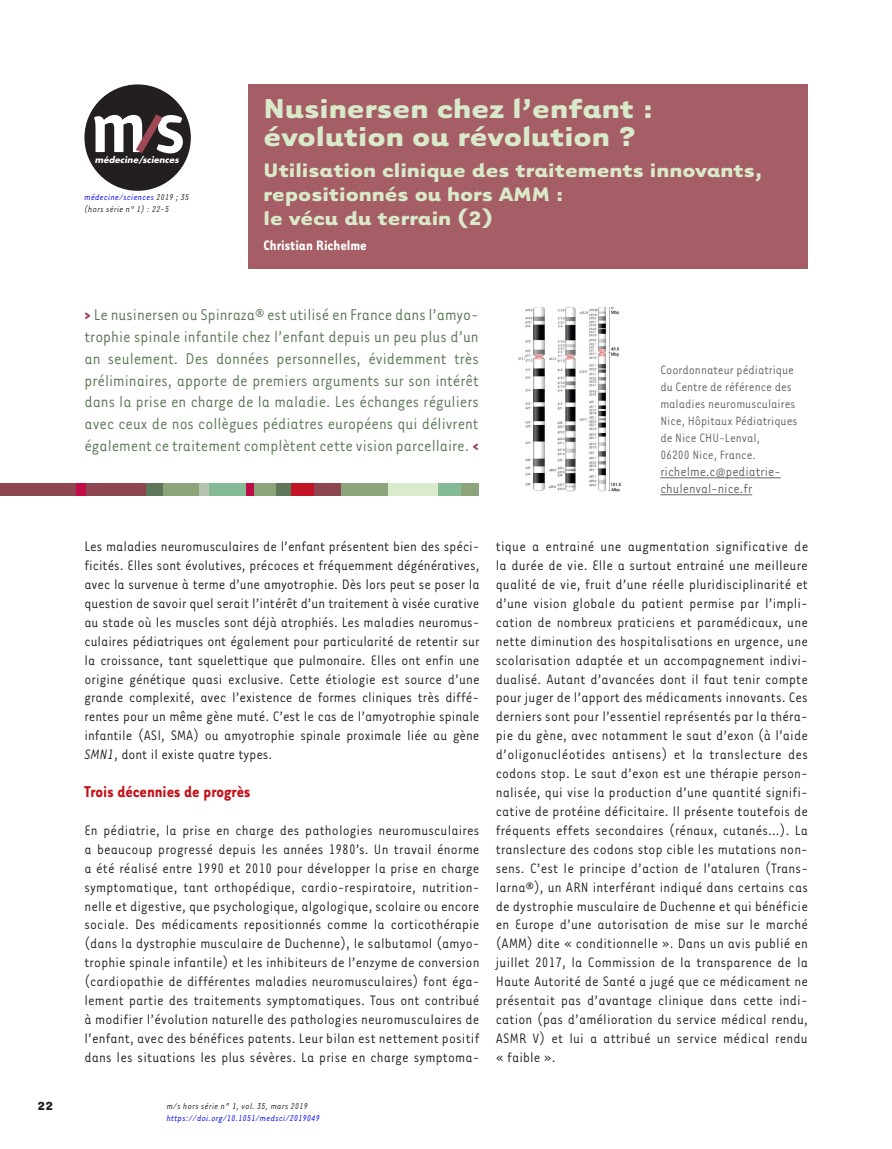
<style>
.page{position:relative;width:892px;height:1149px;background:#fff}
.page>*{position:absolute;margin:0;border:0;box-sizing:border-box;transform-origin:0 0}
.t1{font:700 31.5px/28.2px "Tarzana Wide";color:#d9eaca}
.t2{font:700 22.5px/24px "Tarzana Wide";color:#d9eaca}
.t3{font:18px/21.8px "Tarzana Narrow";color:#5a7755;text-align:justify}
.t4{font:700 18px "Tarzana Narrow";color:#c4121a}
.t5{font:15.75px/18.9px "Tarzana Narrow";letter-spacing:.01em;color:#231f20;text-align:justify}
.t6{font:700 15.75px "Tarzana Narrow";color:#fff}
.t7{font:15px/17px "Tarzana Narrow";color:#636366}
.t8{font:13.95px/17px "Tarzana Narrow";color:#636366}
.t9{font:700 13.5px "Tarzana Wide";color:#231f20}
.t10{font:italic 9.75px/11.7px "Tarzana Narrow";letter-spacing:.025em;color:#231f20}
.t11{font:italic 9.75px "Tarzana Narrow";letter-spacing:.025em;color:#00f}
.t12{font:italic 700 8.55px "Futura";letter-spacing:.01em;color:#fff}
.s1{color:#00f}
.s2{font-weight:700;color:#913f4b}
.s3{font-style:italic}
</style>
<div class="page">
<img style="left:518px;top:307px;width:102px;height:186px">
<hr style="left:660px;top:477px;width:120px;height:1px;background:#636366">
<hr style="left:660px;top:494px;width:92px;height:1px;background:#636366">
<div style="left:248px;top:84px;width:559px;height:185px;background:#a55e65"></div>
<div style="left:84px;top:84px;width:107px;height:107px;background:#231f20;border-radius:50%"></div>
<svg style="left:94px;top:115px;width:89px;height:38px"></svg>
<div style="left:0;top:483px;width:147px;height:12px;background:#8d454f"></div>
<div style="left:146px;top:483px;width:21px;height:12px;background:#5f7659"></div>
<div style="left:274px;top:483px;width:17px;height:12px;background:#5f7659"></div>
<div style="left:163px;top:483px;width:37px;height:12px;background:#8ba479"></div>
<div style="left:206px;top:483px;width:40px;height:12px;background:#84ba95"></div>
<div style="left:437px;top:483px;width:25px;height:12px;background:#84ba95"></div>
<div style="left:252px;top:483px;width:23px;height:12px;background:#8ba479"></div>
<div style="left:461px;top:483px;width:18px;height:12px;background:#8ba479"></div>
<div style="left:340px;top:483px;width:48px;height:12px;background:#8ba479"></div>
<div style="left:388px;top:483px;width:49px;height:12px;background:#daebcb"></div>
<div style="left:200px;top:483px;width:9px;height:12px;background:#b6c4ad"></div>
<div style="left:76px;top:483px;width:9px;height:12px;background:#c10d45"></div>
<div style="left:246px;top:483px;width:8px;height:12px;background:#c10d45"></div>
<div style="left:291px;top:483px;width:34px;height:12px;background:#c11527"></div>
<div style="left:314px;top:483px;width:27px;height:12px;background:#8d454f"></div>
<p class="t12" style="left:95px;top:154px;width:85px">médecine/sciences</p>
<p class="t10" style="left:84px;top:191px;width:106px"><span class="s1">médecine/sciences</span> 2019 ; 35 (hors série n° 1) : 22-5</p>
<h1 class="t1" style="left:263px;top:92px;width:391px">Nusinersen chez l’enfant : évolution ou révolution ?</h1>
<h2 class="t2" style="left:263px;top:156px;width:500px">Utilisation clinique des traitements innovants, repositionnés ou hors AMM :<br>le vécu du terrain (2)</h2>
<p class="t6" style="left:263px;top:235px;width:104px">Christian Richelme</p>
<p class="t3" style="left:84px;top:303px;width:396px"><span class="s2">&gt;</span> Le nusinersen ou Spinraza® est utilisé en France dans l’amyo&shy;trophie spinale infantile chez l’enfant depuis un peu plus d’un an seulement. Des données personnelles, évidemment très préliminaires, apporte de premiers arguments sur son intérêt dans la prise en charge de la maladie. Les échanges réguliers avec ceux de nos collègues pédiatres européens qui délivrent également ce traitement complètent cette vision parcellaire. <span class="s2">&lt;</span></p>
<p class="t8" style="left:660px;top:361px;width:139px">Coordonnateur pédiatrique du Centre de référence des maladies neuromusculaires<br>Nice, Hôpitaux Pédiatriques de Nice CHU-Lenval,<br>06200 Nice, France.</p>
<p class="t7" style="left:660px;top:462px;width:122px">richelme.c@pediatrie&shy;chulenval-nice.fr</p>
<p class="t5" style="left:84px;top:536px;width:396px">Les maladies neuromusculaires de l’enfant présentent bien des spéci&shy;ficités. Elles sont évolutives, précoces et fréquemment dégénératives, avec la survenue à terme d’une amyotrophie. Dès lors peut se poser la question de savoir quel serait l’intérêt d’un traitement à visée curative au stade où les muscles sont déjà atrophiés. Les maladies neuromus&shy;culaires pédiatriques ont également pour particularité de retentir sur la croissance, tant squelettique que pulmonaire. Elles ont enfin une origine génétique quasi exclusive. Cette étiologie est source d’une grande complexité, avec l’existence de formes cliniques très diffé&shy;rentes pour un même gène muté. C’est le cas de l’amyotrophie spinale infantile (ASI, SMA) ou amyotrophie spinale proximale liée au gène <span class="s3">SMN1</span>, dont il existe quatre types.</p>
<p class="t4" style="left:84px;top:780px;width:167px">Trois décennies de progrès</p>
<p class="t5" style="left:84px;top:819px;width:396px">En pédiatrie, la prise en charge des pathologies neuromusculaires a beaucoup progressé depuis les années 1980’s. Un travail énorme a été réalisé entre 1990 et 2010 pour développer la prise en charge symptomatique, tant orthopédique, cardio-respiratoire, nutrition&shy;nelle et digestive, que psychologique, algologique, scolaire ou encore sociale. Des médicaments repositionnés comme la corticothérapie (dans la dystrophie musculaire de Duchenne), le salbutamol (amyo&shy;trophie spinale infantile) et les inhibiteurs de l’enzyme de conversion (cardiopathie de différentes maladies neuromusculaires) font éga&shy;lement partie des traitements symptomatiques. Tous ont contribué à modifier l’évolution naturelle des pathologies neuromusculaires de l’enfant, avec des bénéfices patents. Leur bilan est nettement positif dans les situations les plus sévères. La prise en charge symptoma-</p>
<p class="t9" style="left:37px;top:1096px;width:18px">22</p>
<p class="t10" style="left:167px;top:1099px;width:143px">m/s hors série n° 1, vol. 35, mars 2019</p>
<p class="t11" style="left:167px;top:1111px;width:155px">https://doi.org/10.1051/medsci/2019049</p>
<p class="t5" style="left:495px;top:536px;width:314px">tique a entrainé une augmentation significative de la durée de vie. Elle a surtout entrainé une meilleure qualité de vie, fruit d’une réelle pluridisciplinarité et d’une vision globale du patient permise par l’impli&shy;cation de nombreux praticiens et paramédicaux, une nette diminution des hospitalisations en urgence, une scolarisation adaptée et un accompagnement indivi&shy;dualisé. Autant d’avancées dont il faut tenir compte pour juger de l’apport des médicaments innovants. Ces derniers sont pour l’essentiel représentés par la théra&shy;pie du gène, avec notamment le saut d’exon (à l’aide d’oligonucléotides antisens) et la translecture des codons stop. Le saut d’exon est une thérapie person&shy;nalisée, qui vise la production d’une quantité signifi&shy;cative de protéine déficitaire. Il présente toutefois de fréquents effets secondaires (rénaux, cutanés…). La translecture des codons stop cible les mutations non&shy;sens. C’est le principe d’action de l’ataluren (Trans&shy;larna®), un ARN interférant indiqué dans certains cas de dystrophie musculaire de Duchenne et qui bénéficie en Europe d’une autorisation de mise sur le marché (AMM) dite « conditionnelle ». Dans un avis publié en juillet 2017, la Commission de la transparence de la Haute Autorité de Santé a jugé que ce médicament ne présentait pas d’avantage clinique dans cette indi&shy;cation (pas d’amélioration du service médical rendu, ASMR V) et lui a attribué un service médical rendu « faible ».</p>
</div>
